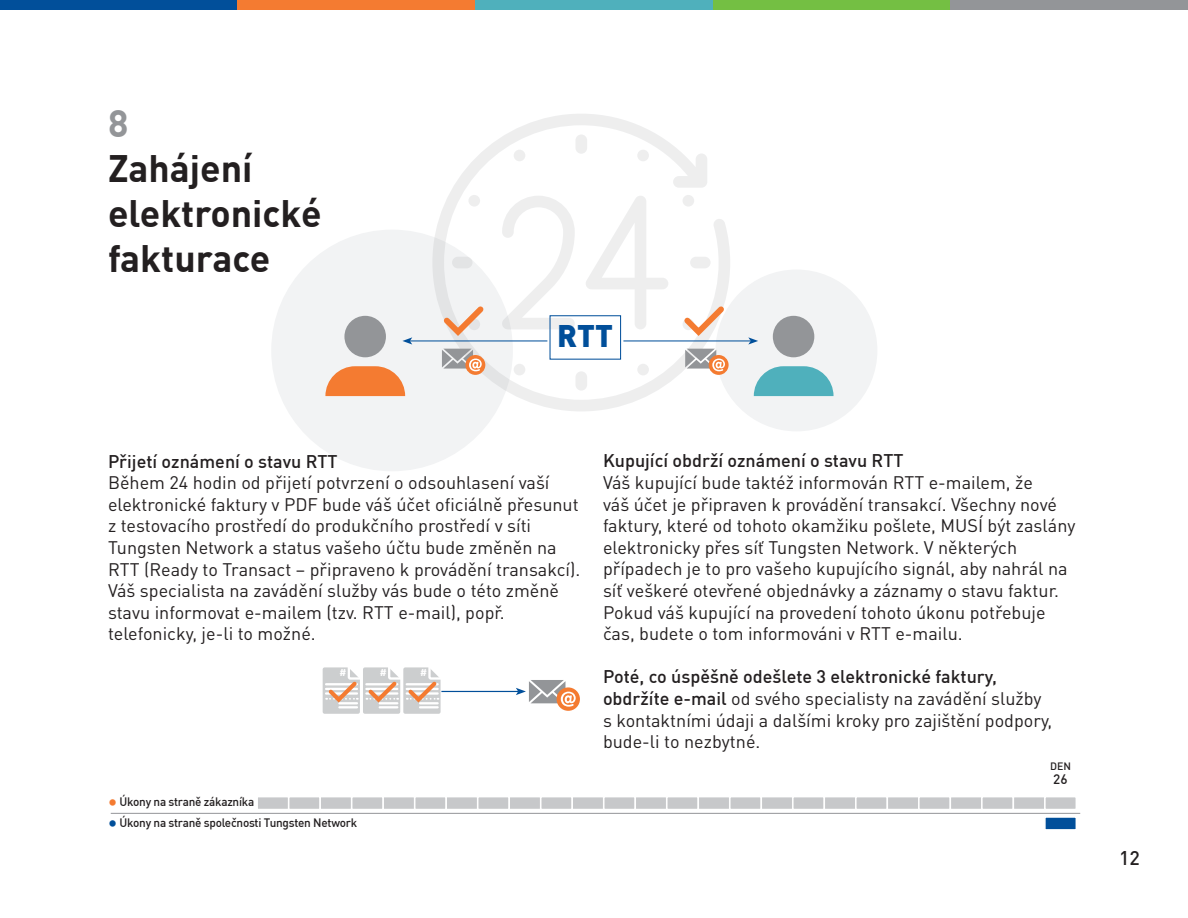
<style>
.page{position:relative;width:1188px;height:918px;background:#fff}
.page>*{position:absolute;margin:0;border:0;box-sizing:border-box;transform-origin:0 0}
.t1{font:700 37.5px/45px "DIN Pro";color:#231f20}
.t2{font:700 37.5px "DIN Pro";color:#939598}
.t3{font:900 30.6px "DIN Pro";color:#014f9a}
.t4{font:500 19.5px "DIN Pro";color:#231f20}
.t5{font:18px/21.6px "DIN Pro";color:#231f20}
.t6{font:500 18px "DIN Pro";color:#231f20}
.t7{font:500 13.5px "DIN Pro";color:#231f20}
.t8{font:500 12px "DIN Pro";letter-spacing:-.02em;color:#231f20}
.t9{font:500 10.5px "DIN Pro";color:#231f20}
.t10{font:700 9.9px "DIN";color:#fff}
.s1{font-size:19.5px;color:#f47b31}
.s2{font-size:19.5px;color:#014f9a}
.s3{font-weight:500}
</style>
<div class="page">
<div style="left:0;top:0;width:238px;height:10px;background:#014f9a"></div>
<div style="left:238px;top:0;width:237px;height:10px;background:#f47b31"></div>
<div style="left:475px;top:0;width:238px;height:10px;background:#4fb0bc"></div>
<div style="left:713px;top:0;width:237px;height:10px;background:#74bf43"></div>
<div style="left:950px;top:0;width:238px;height:10px;background:#939598"></div>
<div style="left:271px;top:230px;width:242px;height:241px;background:#f2f3f4;border-radius:50%"></div>
<div style="left:716px;top:270px;width:161px;height:161px;background:#f2f3f4;border-radius:50%"></div>
<svg style="left:432px;top:114px;width:298px;height:297px"></svg>
<svg style="left:502px;top:196px;width:73px;height:133px"></svg>
<svg style="left:585px;top:195px;width:83px;height:134px"></svg>
<div style="left:575px;top:134px;width:12px;height:20px;background:#eee;border-radius:6px"></div>
<div style="left:575px;top:371px;width:12px;height:20px;background:#eee;border-radius:6px"></div>
<div style="left:690px;top:257px;width:21px;height:11px;background:#eee;border-radius:6px"></div>
<div style="left:452px;top:257px;width:21px;height:11px;background:#e3e4e5;border-radius:6px"></div>
<div style="left:683px;top:195px;width:11px;height:12px;background:#eee;border-radius:50%"></div>
<div style="left:637px;top:150px;width:12px;height:11px;background:#eee;border-radius:50%"></div>
<div style="left:514px;top:150px;width:11px;height:11px;background:#eee;border-radius:50%"></div>
<div style="left:468px;top:195px;width:12px;height:12px;background:#eee;border-radius:50%"></div>
<div style="left:514px;top:364px;width:11px;height:11px;background:#eee;border-radius:50%"></div>
<div style="left:637px;top:364px;width:12px;height:11px;background:#eee;border-radius:50%"></div>
<svg style="left:438px;top:301px;width:51px;height:39px"></svg>
<svg style="left:679px;top:301px;width:50px;height:39px"></svg>
<svg style="left:325px;top:366px;width:80px;height:30px"></svg>
<div style="left:344px;top:316px;width:42px;height:41px;background:#939598;border-radius:50%"></div>
<svg style="left:754px;top:366px;width:80px;height:30px"></svg>
<div style="left:773px;top:316px;width:41px;height:41px;background:#939598;border-radius:50%"></div>
<hr style="left:410px;top:340px;width:137px;height:1px;background:#014f9a">
<svg style="left:402px;top:337px;width:10px;height:8px"></svg>
<svg style="left:465px;top:355px;width:20px;height:20px"></svg>
<svg style="left:442px;top:349px;width:40px;height:22px"></svg>
<svg style="left:709px;top:355px;width:20px;height:20px"></svg>
<svg style="left:685px;top:349px;width:40px;height:22px"></svg>
<hr style="left:623px;top:340px;width:128px;height:1px;background:#014f9a">
<svg style="left:748px;top:337px;width:10px;height:8px"></svg>
<svg style="left:557px;top:687px;width:23px;height:24px"></svg>
<hr style="left:441px;top:691px;width:77px;height:1px;background:#014f9a">
<svg style="left:516px;top:680px;width:60px;height:27px"></svg>
<svg style="left:322px;top:667px;width:122px;height:47px"></svg>
<div style="left:256px;top:796px;width:33px;height:14px;background:#c7c8ca;border:1px solid #fff"></div>
<div style="left:288px;top:796px;width:33px;height:14px;background:#c7c8ca;border:1px solid #fff"></div>
<div style="left:320px;top:796px;width:32px;height:14px;background:#c7c8ca;border:1px solid #fff"></div>
<div style="left:351px;top:796px;width:33px;height:14px;background:#c7c8ca;border:1px solid #fff"></div>
<div style="left:383px;top:796px;width:32px;height:14px;background:#c7c8ca;border:1px solid #fff"></div>
<div style="left:414px;top:796px;width:33px;height:14px;background:#c7c8ca;border:1px solid #fff"></div>
<div style="left:446px;top:796px;width:32px;height:14px;background:#c7c8ca;border:1px solid #fff"></div>
<div style="left:477px;top:796px;width:33px;height:14px;background:#c7c8ca;border:1px solid #fff"></div>
<div style="left:509px;top:796px;width:32px;height:14px;background:#c7c8ca;border:1px solid #fff"></div>
<div style="left:540px;top:796px;width:33px;height:14px;background:#c7c8ca;border:1px solid #fff"></div>
<div style="left:572px;top:796px;width:32px;height:14px;background:#c7c8ca;border:1px solid #fff"></div>
<div style="left:603px;top:796px;width:33px;height:14px;background:#c7c8ca;border:1px solid #fff"></div>
<div style="left:635px;top:796px;width:32px;height:14px;background:#c7c8ca;border:1px solid #fff"></div>
<div style="left:666px;top:796px;width:33px;height:14px;background:#c7c8ca;border:1px solid #fff"></div>
<div style="left:698px;top:796px;width:32px;height:14px;background:#c7c8ca;border:1px solid #fff"></div>
<div style="left:729px;top:796px;width:33px;height:14px;background:#c7c8ca;border:1px solid #fff"></div>
<div style="left:761px;top:796px;width:32px;height:14px;background:#c7c8ca;border:1px solid #fff"></div>
<div style="left:792px;top:796px;width:33px;height:14px;background:#c7c8ca;border:1px solid #fff"></div>
<div style="left:824px;top:796px;width:32px;height:14px;background:#c7c8ca;border:1px solid #fff"></div>
<div style="left:855px;top:796px;width:33px;height:14px;background:#c7c8ca;border:1px solid #fff"></div>
<div style="left:887px;top:796px;width:32px;height:14px;background:#c7c8ca;border:1px solid #fff"></div>
<div style="left:918px;top:796px;width:33px;height:14px;background:#c7c8ca;border:1px solid #fff"></div>
<div style="left:950px;top:796px;width:32px;height:14px;background:#c7c8ca;border:1px solid #fff"></div>
<div style="left:981px;top:796px;width:33px;height:14px;background:#c7c8ca;border:1px solid #fff"></div>
<div style="left:1013px;top:796px;width:32px;height:14px;background:#c7c8ca;border:1px solid #fff"></div>
<div style="left:1044px;top:796px;width:33px;height:14px;background:#c7c8ca;border:1px solid #fff"></div>
<div style="left:1044px;top:816px;width:33px;height:15px;background:#014f9a;border:1px solid #fff"></div>
<hr style="left:111px;top:813px;width:969px;height:1px;background:#939598">
<h1 class="t2" style="left:108px;top:98px;width:22px">8</h1>
<h1 class="t1" style="left:108px;top:144px;width:215px">Zahájení elektronické fakturace</h1>
<h2 class="t3" style="left:557px;top:315px;width:57px">RTT</h2>
<p class="t6" style="left:108px;top:450px;width:231px">Přijetí oznámení o stavu RTT</p>
<p class="t5" style="left:108px;top:471px;width:474px">Během 24 hodin od přijetí potvrzení o odsouhlasení vaší elektronické faktury v PDF bude váš účet oficiálně přesunut z testovacího prostředí do produkčního prostředí v síti Tungsten Network a status vašeho účtu bude změněn na RTT (Ready to Transact – připraveno k provádění transakcí).<br>Váš specialista na zavádění služby vás bude o této změně stavu informovat e-mailem (tzv. RTT e-mail), popř. telefonicky, je-li to možné.</p>
<p class="t10" style="left:340px;top:666px;width:8px">#</p>
<p class="t10" style="left:380px;top:666px;width:8px">#</p>
<p class="t10" style="left:420px;top:666px;width:8px">#</p>
<p class="t8" style="left:108px;top:794px;width:148px"><span class="s1">•</span> Úkony na straně zákazníka</p>
<p class="t8" style="left:108px;top:815px;width:251px"><span class="s2">•</span> Úkony na straně společnosti Tungsten Network</p>
<p class="t6" style="left:603px;top:449px;width:302px">Kupující obdrží oznámení o stavu RTT</p>
<p class="t5" style="left:603px;top:471px;width:474px">Váš kupující bude taktéž informován RTT e-mailem, že<br>váš účet je připraven k provádění transakcí. Všechny nové faktury, které od tohoto okamžiku pošlete, MUSÍ být zaslány elektronicky přes síť Tungsten Network. V některých případech je to pro vašeho kupujícího signál, aby nahrál na síť veškeré otevřené objednávky a záznamy o stavu faktur.<br>Pokud váš kupující na provedení tohoto úkonu potřebuje čas, budete o tom informováni v RTT e-mailu.</p>
<p class="t5" style="left:603px;top:665px;width:451px"><span class="s3">Poté, co úspěšně odešlete 3 elektronické faktury, obdržíte e-mail</span> od svého specialisty na zavádění služby s kontaktními údaji a dalšími kroky pro zajištění podpory, bude-li to nezbytné.</p>
<p class="t9" style="left:1050px;top:760px;width:22px">DEN</p>
<p class="t7" style="left:1053px;top:770px;width:16px">26</p>
<p class="t4" style="left:1119px;top:846px;width:22px">12</p>
</div>
